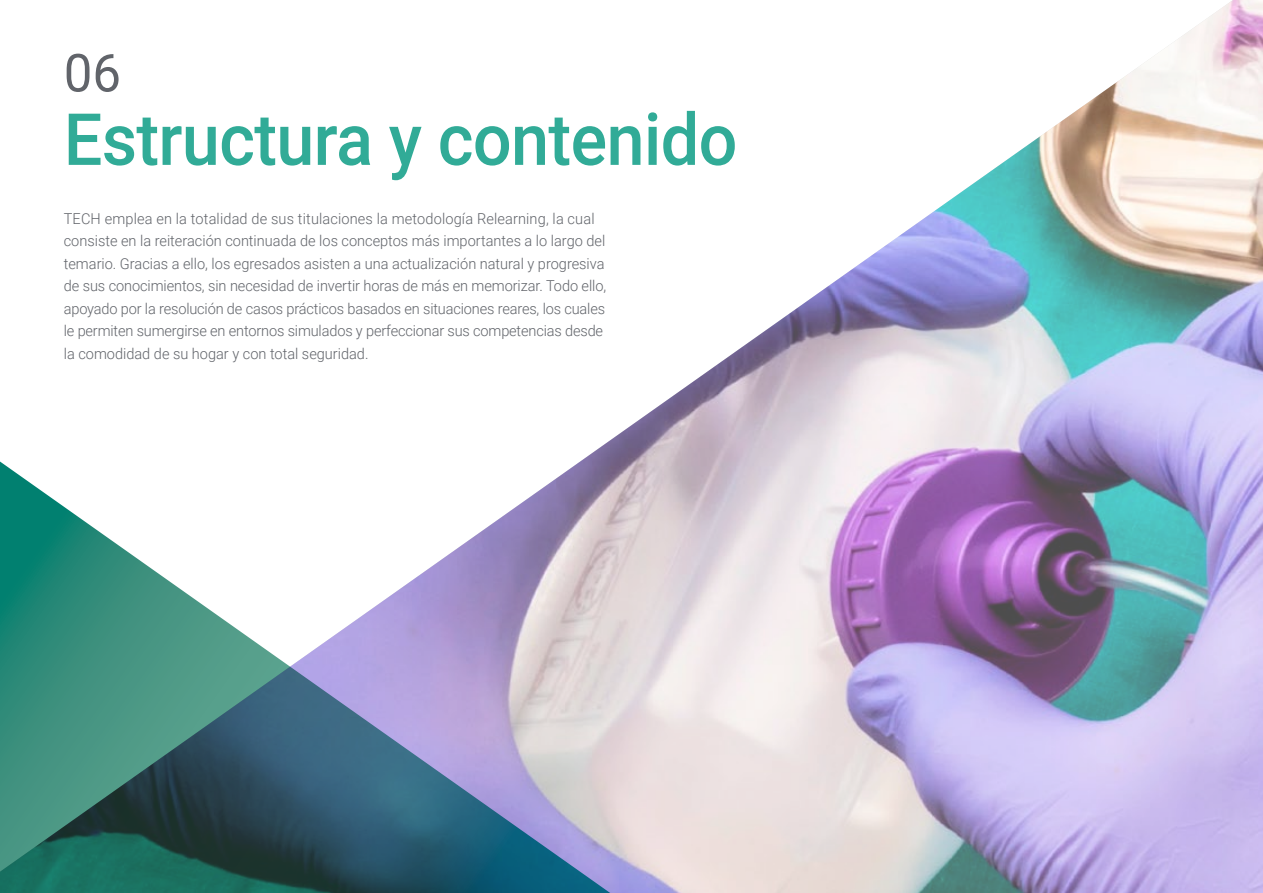
<style>
.page{position:relative;width:1263px;height:893px;background:#fff}
.page>*{position:absolute;margin:0;border:0;box-sizing:border-box;transform-origin:0 0}
.t1{font:500 72px "Roboto";letter-spacing:-.01em;color:#31ab97;scale:.95 1}
.t2{font:52.5px "Roboto";color:#61646a}
.t3{font:300 15px/22.5px "Roboto";color:#61646a}
</style>
<div class="page">
<img style="left:602px;top:0;width:661px;height:893px">
<svg style="left:0;top:446px;width:640px;height:447px"></svg>
<h2 class="t2" style="left:64px;top:36px;width:59px">06</h2>
<h1 class="t1" style="left:64px;top:89px;width:711px">Estructura y contenido</h1>
<p class="t3" style="left:64px;top:206px;width:544px">TECH emplea en la totalidad de sus titulaciones la metodología Relearning, la cual consiste en la reiteración continuada de los conceptos más importantes a lo largo del temario. Gracias a ello, los egresados asisten a una actualización natural y progresiva de sus conocimientos, sin necesidad de invertir horas de más en memorizar. Todo ello, apoyado por la resolución de casos prácticos basados en situaciones reares, los cuales le permiten sumergirse en entornos simulados y perfeccionar sus competencias desde la comodidad de su hogar y con total seguridad.</p>
</div>
